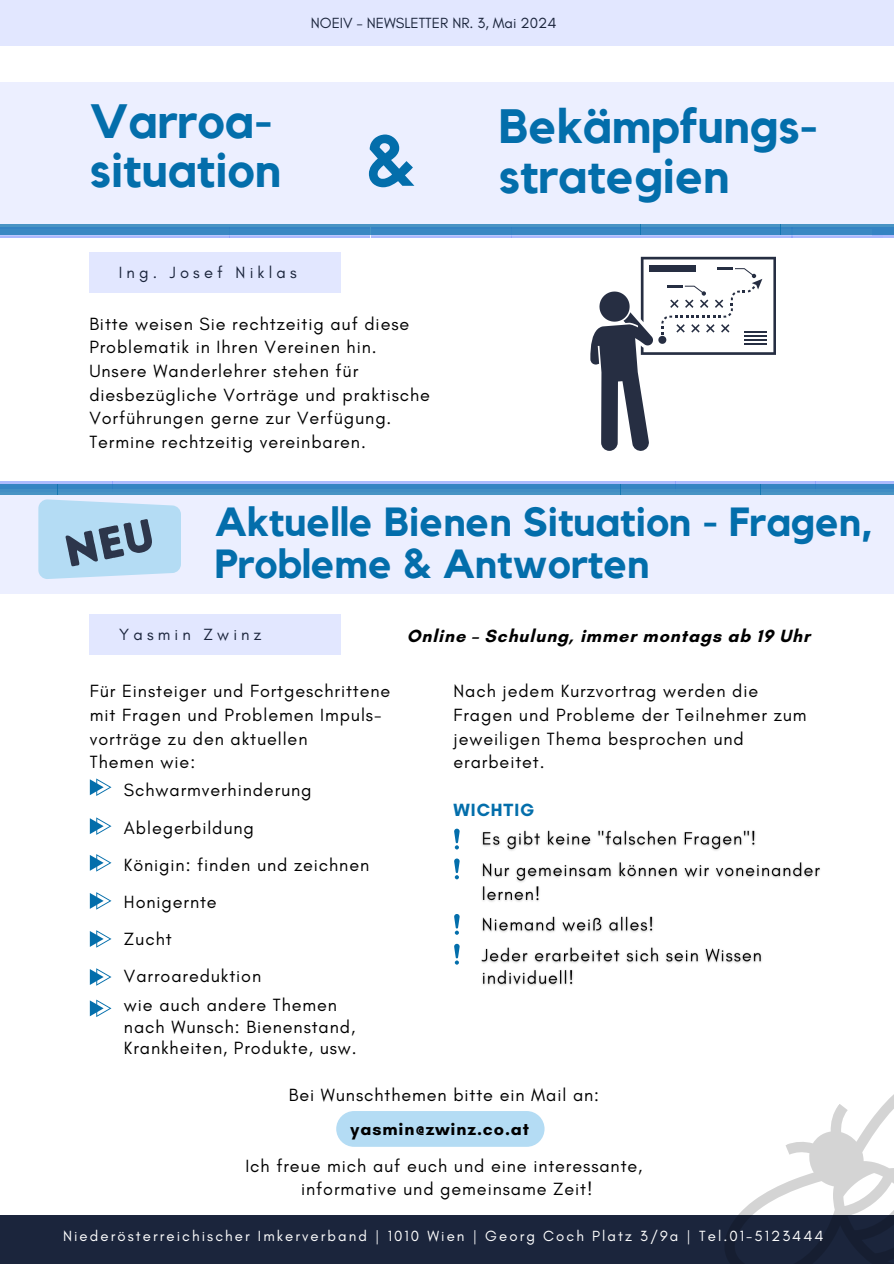
<style>
.page{position:relative;width:894px;height:1264px;background:#fff}
.page>*{position:absolute;margin:0;border:0;box-sizing:border-box;transform-origin:0 0}
.t1{font:700 70.65px "Kollektif";color:#036eab}
.t2{font:700 48px/49.5px "Kollektif";color:#036eab}
.t3{font:700 40.5px/41.7px "Kollektif";color:#036eab}
.t4{font:18px/23.7px "Glacial Indifference";letter-spacing:.05em;color:#000}
.t5{font:700 18px "Glacial Indifference";letter-spacing:.05em;color:#000}
.t6{font:700 18px "Glacial Indifference";letter-spacing:.05em;color:#036eab}
.t7{font:16.5px "Glacial Indifference";letter-spacing:.25em;color:#1b253c}
.t8{font:15px "Glacial Indifference";letter-spacing:.14em;color:#fff}
.t9{font:15px "Glacial Indifference";color:#1b253c}
</style>
<div class="page">
<div style="left:0;top:0;width:893px;height:46px;background:#e2e7ff"></div>
<div style="left:0;top:1215px;width:893px;height:48px;background:#1b253c"></div>
<div style="left:0;top:82px;width:893px;height:152px;background:#ecefff"></div>
<div style="left:0;top:227px;width:89px;height:11px;background:#b3c0fd"></div>
<div style="left:89px;top:227px;width:140px;height:11px;background:#b3c0fd"></div>
<svg style="left:229px;top:227px;width:141px;height:11px"></svg>
<div style="left:370px;top:227px;width:141px;height:11px;background:#b3c0fd"></div>
<div style="left:511px;top:227px;width:141px;height:11px;background:#b3c0fd"></div>
<div style="left:651px;top:227px;width:141px;height:11px;background:#b3c0fd"></div>
<svg style="left:791px;top:235px;width:102px;height:3px"></svg>
<div style="left:89px;top:252px;width:251px;height:41px;background:#e2e7ff"></div>
<div style="left:0;top:481px;width:112px;height:11px;background:#adbbfd"></div>
<div style="left:112px;top:481px;width:141px;height:11px;background:#adbbfd"></div>
<div style="left:253px;top:481px;width:141px;height:11px;background:#adbbfd"></div>
<div style="left:394px;top:481px;width:141px;height:11px;background:#adbbfd"></div>
<div style="left:535px;top:481px;width:140px;height:11px;background:#adbbfd"></div>
<div style="left:675px;top:481px;width:140px;height:11px;background:#adbbfd"></div>
<div style="left:815px;top:481px;width:78px;height:11px;background:#adbbfd"></div>
<div style="left:0;top:489px;width:893px;height:105px;background:#ecefff"></div>
<svg style="left:725px;top:1095px;width:168px;height:168px"></svg>
<div style="left:90px;top:614px;width:251px;height:40px;background:#e2e7ff"></div>
<svg style="left:90px;top:778px;width:21px;height:18px"></svg>
<svg style="left:90px;top:817px;width:21px;height:18px"></svg>
<svg style="left:90px;top:854px;width:21px;height:17px"></svg>
<svg style="left:90px;top:892px;width:21px;height:17px"></svg>
<svg style="left:90px;top:930px;width:21px;height:17px"></svg>
<svg style="left:90px;top:968px;width:21px;height:17px"></svg>
<svg style="left:90px;top:999px;width:21px;height:18px"></svg>
<svg style="left:454px;top:828px;width:5px;height:21px"></svg>
<svg style="left:454px;top:858px;width:5px;height:21px"></svg>
<svg style="left:454px;top:914px;width:5px;height:20px"></svg>
<svg style="left:454px;top:943px;width:5px;height:21px"></svg>
<div style="left:0;top:484px;width:57px;height:10px;background:#3c89c3"></div>
<div style="left:57px;top:484px;width:141px;height:10px;background:#3b89c3"></div>
<div style="left:198px;top:484px;width:141px;height:10px;background:#3c89c3"></div>
<div style="left:339px;top:484px;width:141px;height:10px;background:#3c89c3"></div>
<div style="left:480px;top:484px;width:140px;height:10px;background:#3c89c3"></div>
<div style="left:620px;top:484px;width:140px;height:10px;background:#3b89c3"></div>
<svg style="left:760px;top:484px;width:133px;height:10px"></svg>
<svg style="left:0;top:224px;width:77px;height:11px"></svg>
<svg style="left:77px;top:224px;width:141px;height:11px;background:#3d8ac3"></svg>
<svg style="left:218px;top:224px;width:140px;height:11px;background:#3c8ac3"></svg>
<svg style="left:359px;top:224px;width:140px;height:11px;background:#3d8ac3"></svg>
<svg style="left:499px;top:224px;width:141px;height:11px;background:#3c8ac3"></svg>
<svg style="left:640px;top:224px;width:139px;height:11px;background:#3c8ac3"></svg>
<svg style="left:779px;top:224px;width:114px;height:11px"></svg>
<svg style="left:590px;top:257px;width:185px;height:194px"></svg>
<hr style="left:743px;top:331px;width:23px;height:2px;background:#262e42">
<hr style="left:743px;top:335px;width:23px;height:2px;background:#262e42">
<hr style="left:743px;top:339px;width:23px;height:2px;background:#262e42">
<hr style="left:743px;top:343px;width:23px;height:2px;background:#262e42">
<div style="left:648px;top:265px;width:47px;height:7px;background:#262e42"></div>
<img style="left:481px;top:830px;width:339px;height:156px">
<div style="left:336px;top:1111px;width:208px;height:35px;background:#b4dcf4"></div>
<svg style="left:38px;top:499px;width:143px;height:80px;background:#b8ddf4"></svg>
<h2 class="t9" style="left:311px;top:14px;width:247px">NOEIV – NEWSLETTER NR. 3, Mai 2024</h2>
<p class="t2" style="left:90px;top:98px;width:193px">Varroa&shy;situation</p>
<p class="t7" style="left:119px;top:262px;width:179px">Ing. Josef Niklas</p>
<p class="t1" style="left:365px;top:129px;width:51px">&amp;</p>
<p class="t2" style="left:498px;top:104px;width:321px">Bekämpfungs-</p>
<p class="t2" style="left:498px;top:153px;width:232px">strategien</p>
<p class="t4" style="left:89px;top:311px;width:342px">Bitte weisen Sie rechtzeitig auf diese Problematik in Ihren Vereinen hin.<br>Unsere Wanderlehrer stehen für diesbezügliche Vorträge und praktische Vorführungen gerne zur Verfügung.<br>Termine rechtzeitig vereinbaren.</p>
<p class="t3" style="left:215px;top:503px;width:660px">Aktuelle Bienen Situation - Fragen,<br>Probleme &amp; Antworten</p>
<p class="t7" style="left:119px;top:624px;width:143px">Yasmin Zwinz</p>
<p class="t5" style="left:406px;top:624px;width:404px">Online – Schulung, immer montags ab 19 Uhr</p>
<p class="t4" style="left:90px;top:679px;width:302px">Für Einsteiger und Fortgeschrittene mit Fragen und Problemen Impuls&shy;vorträge zu den aktuellen<br>Themen wie:</p>
<p class="t4" style="left:453px;top:679px;width:354px">Nach jedem Kurzvortrag werden die<br>Fragen und Probleme der Teilnehmer zum jeweiligen Thema besprochen und erarbeitet.</p>
<p class="t6" style="left:453px;top:798px;width:82px">WICHTIG</p>
<p class="t4" style="left:124px;top:771px;width:247px;line-height:37.2px">Schwarmverhinderung<br>Ablegerbildung<br>Königin: finden und zeichnen<br>Honigernte<br>Zucht<br>Varroareduktion</p>
<p class="t4" style="left:124px;top:994px;width:233px;line-height:21.3px">wie auch andere Themen nach Wunsch: Bienenstand,</p>
<h2 class="t4" style="left:124px;top:1036px;width:234px">Krankheiten, Produkte, usw.</h2>
<p class="t4" style="left:289px;top:1082px;width:312px">Bei Wunschthemen bitte ein Mail an:</p>
<p class="t5" style="left:350px;top:1117px;width:180px">yasmin@zwinz.co.at</p>
<p class="t4" style="left:245px;top:1153px;width:398px;text-align:center">Ich freue mich auf euch und eine interessante, informative und gemeinsame Zeit!</p>
<p class="t8" style="left:63px;top:1226px;width:761px">Niederösterreichischer Imkerverband | 1010 Wien | Georg Coch Platz 3/9a | Tel.01-5123444</p>
</div>
